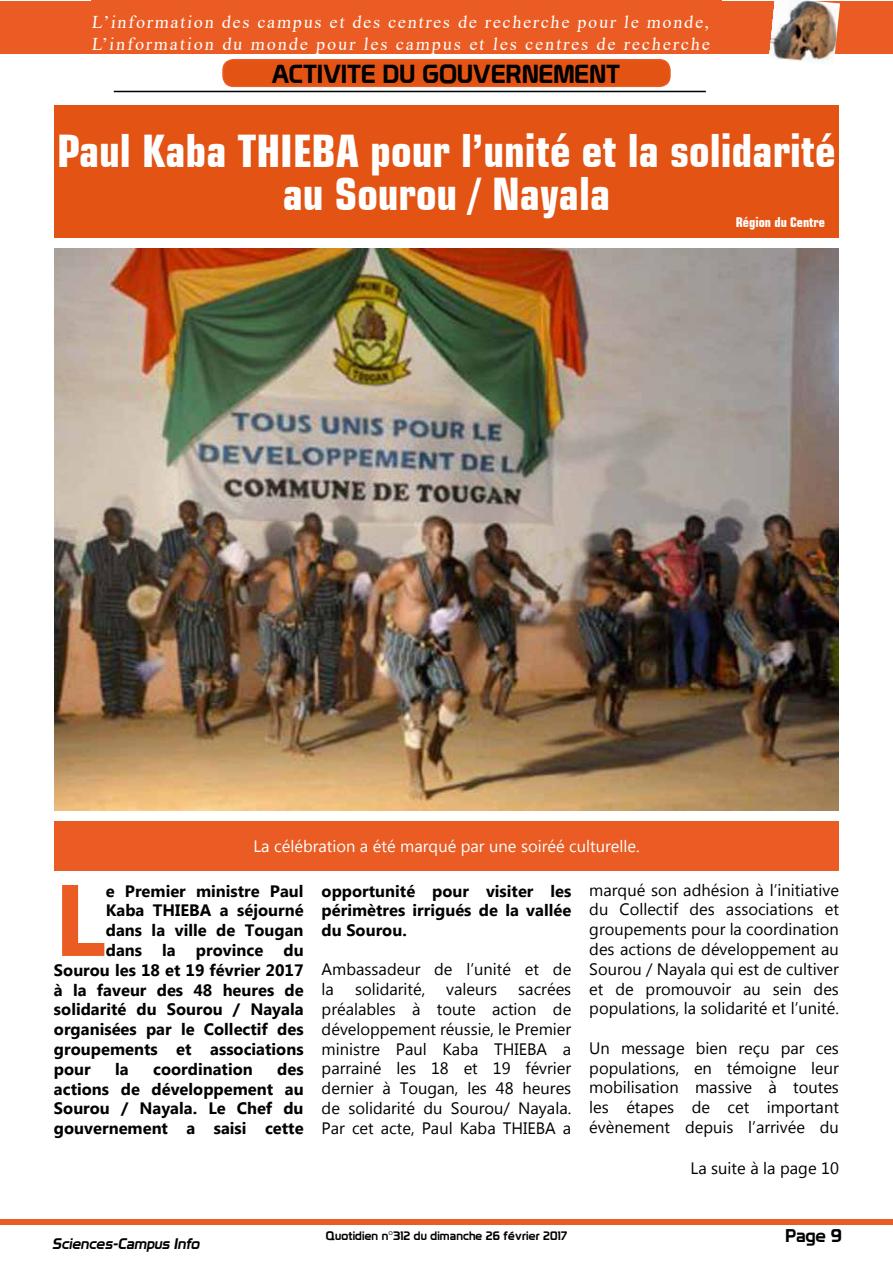
<style>
.page{position:relative;width:893px;height:1263px;background:#fff}
.page>*{position:absolute;margin:0;border:0;box-sizing:border-box;transform-origin:0 0}
.t1{font:700 101.4px "Myanmar Text";color:#ea5c24}
.t2{font:700 condensed 45px/43.5px "Square 721 BT";color:#fff;text-align:center}
.t3{font:25.5px "Prototype";color:#000}
.t4{font:18px/21.6px "Times New Roman";letter-spacing:.105em;color:#fff}
.t5{font:18px "Prototype";color:#000}
.t6{font:16.5px/19.8px "Myanmar Text";color:#000;text-align:justify}
.t7{font:700 16.5px/19.8px "Myanmar Text";color:#000;text-align:justify}
.t8{font:16.5px "Myanmar Text";color:#fff}
.t9{font:italic 15px "Prototype";color:#000}
.t10{font:700 condensed 13.5px "Square 721 BT";color:#fff}
.t11{font:12px "Prototype";letter-spacing:.01em;color:#000}
</style>
<div class="page">
<div style="left:0;top:1219px;width:893px;height:6px;background:#ea5c24"></div>
<hr style="left:114px;top:91px;width:592px;height:1px;background:#000">
<div style="left:0;top:1px;width:893px;height:53px;background:#ea5c24"></div>
<div style="left:91px;top:0;width:631px;height:50px;background:#ea5c24"></div>
<img style="left:769px;top:0;width:71px;height:64px">
<div style="left:223px;top:60px;width:447px;height:26px;background:#e35414;border-radius:10px"></div>
<div style="left:222px;top:59px;width:449px;height:28px;border:2px solid #ea5c24;border-radius:10px"></div>
<div style="left:54px;top:105px;width:785px;height:133px;background:#e35414"></div>
<img style="left:54px;top:249px;width:785px;height:561px">
<div style="left:54px;top:821px;width:785px;height:50px;background:#ea5c24"></div>
<p class="t4" style="left:91px;top:11px;width:622px">L’information des campus et des centres de recherche pour le monde,<br>L’information du monde pour les campus et les centres de recherche</p>
<h3 class="t3" style="left:272px;top:59px;width:350px">ACTIVITE DU GOUVERNEMENT</h3>
<h2 class="t2" style="left:57px;top:129px;width:780px">Paul Kaba THIEBA pour l’unité et la solidarité au Sourou / Nayala</h2>
<p class="t10" style="left:736px;top:214px;width:91px">Région du Centre</p>
<p class="t8" style="left:253px;top:836px;width:388px">La célébration a été marqué par une soiréé culturelle.</p>
<h1 class="t1" style="left:54px;top:862px;width:53px">L</h1>
<p class="t7" style="left:106px;top:881px;width:199px">e Premier ministre Paul</p>
<p class="t7" style="left:106px;top:901px;width:199px">Kaba THIEBA a séjourné</p>
<p class="t7" style="left:106px;top:920px;width:199px">dans la ville de Tougan</p>
<p class="t7" style="left:106px;top:940px;width:199px">dans la province du</p>
<p class="t7" style="left:54px;top:960px;width:251px">Sourou les 18 et 19 février 2017</p>
<p class="t7" style="left:54px;top:980px;width:251px">à la faveur des 48 heures de</p>
<p class="t7" style="left:54px;top:1000px;width:251px">solidarité du Sourou / Nayala</p>
<p class="t7" style="left:54px;top:1019px;width:251px">organisées par le Collectif des</p>
<p class="t7" style="left:54px;top:1039px;width:251px">groupements et associations</p>
<p class="t7" style="left:54px;top:1059px;width:38px">pour</p>
<p class="t7" style="left:115px;top:1059px;width:15px">la</p>
<p class="t7" style="left:153px;top:1059px;width:101px">coordination</p>
<p class="t7" style="left:54px;top:1059px;width:251px;text-indent:223px">des actions de développement au Sourou / Nayala. Le Chef du gouvernement a saisi cette</p>
<p class="t7" style="left:322px;top:881px;width:251px">opportunité pour visiter les périmètres irrigués de la vallée du Sourou.</p>
<p class="t6" style="left:322px;top:960px;width:251px">Ambassadeur de l’unité et de la</p>
<p class="t6" style="left:322px;top:980px;width:251px;text-indent:197px">sacrées préalables à toute action de développement réussie, le Premier ministre Paul Kaba THIEBA a parrainé les 18 et 19 février dernier à Tougan, les 48 heures de solidarité du Sourou/ Nayala.<br>Par cet acte, Paul Kaba THIEBA a</p>
<p class="t6" style="left:355px;top:980px;width:72px">solidarité,</p>
<p class="t6" style="left:446px;top:980px;width:53px">valeurs</p>
<p class="t6" style="left:589px;top:880px;width:251px">marqué son adhésion à l’initiative du Collectif des associations et groupements pour la coordination des actions de développement au Sourou / Nayala qui est de cultiver et de promouvoir au sein des populations, la solidarité et l’unité.</p>
<p class="t6" style="left:589px;top:1038px;width:251px">Un message bien reçu par ces populations, en témoigne leur mobilisation massive à toutes les étapes de cet important évènement depuis l’arrivée du</p>
<p class="t6" style="left:691px;top:1158px;width:150px">La suite à la page 10</p>
<p class="t9" style="left:52px;top:1234px;width:152px">Sciences-Campus Info</p>
<p class="t5" style="left:785px;top:1225px;width:58px">Page 9</p>
<p class="t11" style="left:326px;top:1228px;width:243px">Quotidien n°312 du dimanche 26 février 2017</p>
</div>
